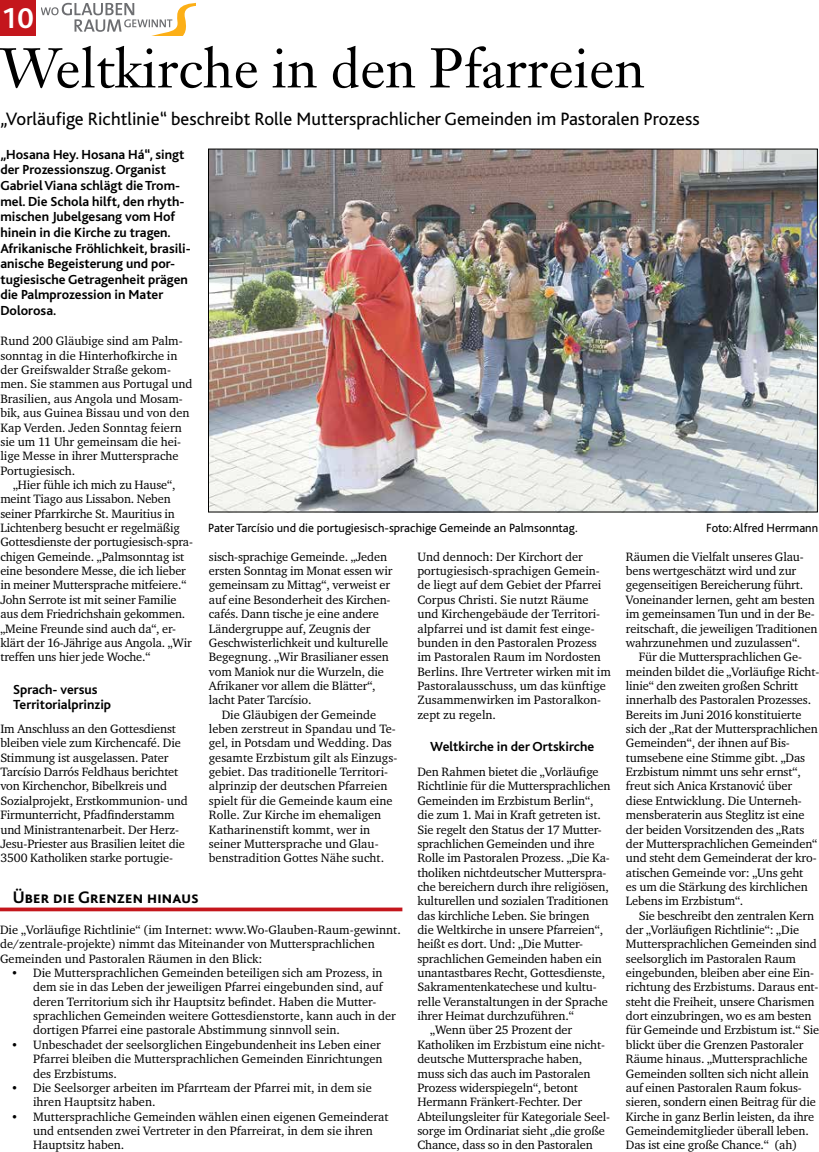
<style>
.page{position:relative;width:819px;height:1152px;background:#fff}
.page>*{position:absolute;margin:0;border:0;box-sizing:border-box;transform-origin:0 0}
.t1{font:55px "Janson Text LT";color:#000}
.t2{font:700 30px "Bliss";color:#fff}
.t3{font:18.75px "Bliss";color:#000}
.t4{font:700 17.5px "Bliss Caps";letter-spacing:.01em;color:#000}
.t5{font:700 13.75px/15.6px "Bliss";color:#000}
.t6{font:12.5px/14.4px "Charter EF";letter-spacing:-.01em;color:#000}
.t7{font:12.5px "Bliss";color:#000}
.s1{font-family:"Times New Roman";font-size:13.75px}
</style>
<div class="page">
<div style="left:0;top:0;width:35px;height:35px;background:#c4161c"></div>
<svg style="left:41px;top:3px;width:154px;height:32px"></svg>
<svg style="left:0;top:907px;width:402px;height:4px;background:#cc373c"></svg>
<img style="left:210px;top:151px;width:605px;height:359px">
<h2 class="t2" style="left:1px;top:2px;width:34px">10</h2>
<h1 class="t1" style="left:0;top:33px;width:646px">Weltkirche in den Pfarreien</h1>
<h3 class="t3" style="left:0;top:109px;width:701px">„Vorläufige Richtlinie“ beschreibt Rolle Muttersprachlicher Gemeinden im Pastoralen Prozess</h3>
<p class="t5" style="left:0;top:147px;width:192px">„Hosana Hey. Hosana Há“, singt der Prozessionszug. Organist<br>Gabriel Viana schlägt die Trom&shy;mel. Die Schola hilft, den rhyth&shy;mischen Jubelgesang vom Hof hinein in die Kirche zu tragen.<br>Afrikanische Fröhlichkeit, brasili&shy;anische Begeisterung und por&shy;tugiesische Getragenheit prägen die Palmprozession in Mater<br>Dolorosa.</p>
<p class="t6" style="left:0;top:334px;width:194px">Rund 200 Gläubige sind am Palm&shy;sonntag in die Hinterhofkirche in der Greifswalder Straße gekom&shy;men. Sie stammen aus Portugal und<br>Brasilien, aus Angola und Mosam&shy;bik, aus Guinea Bissau und von den<br>Kap Verden. Jeden Sonntag feiern sie um 11 Uhr gemeinsam die hei&shy;lige Messe in ihrer Muttersprache<br>Portugiesisch.</p>
<p class="t6" style="left:0;top:477px;width:194px;text-indent:13px">„Hier fühle ich mich zu Hause“, meint Tiago aus Lissabon. Neben seiner Pfarrkirche St. Mauritius in Lichtenberg besucht er regelmäßig Gottesdienste der portugiesisch-spra&shy;chigen Gemeinde. „Palmsonntag ist eine besondere Messe, die ich lieber in meiner Muttersprache mitfeiere.“ John Serrote ist mit seiner Familie aus dem Friedrichshain gekommen. „Meine Freunde sind auch da“, er&shy;klärt der 16-Jährige aus Angola. „Wir treffen uns hier jede Woche.“</p>
<p class="t5" style="left:13px;top:681px;width:99px">Sprach- versus<br>Territorialprinzip</p>
<p class="t6" style="left:0;top:721px;width:189px">Im Anschluss an den Gottesdienst bleiben viele zum Kirchencafé. Die Stimmung ist ausgelassen. Pater Tarcísio Darrós Feldhaus berichtet von Kirchenchor, Bibelkreis und Sozialprojekt, Erstkommunion- und Firmunterricht, Pfadfinderstamm und Ministrantenarbeit. Der Herz-Jesu-Priester aus Brasilien leitet die 3500 Katholiken starke portugie-</p>
<p class="t7" style="left:208px;top:521px;width:371px">Pater Tarcísio und die portugiesisch-sprachige Gemeinde an Palmsonntag.</p>
<p class="t7" style="left:706px;top:521px;width:113px">Foto: Alfred Herrmann</p>
<p class="t6" style="left:626px;top:549px;width:193px">Räumen die Vielfalt unseres Glau&shy;bens wertgeschätzt wird und zur gegenseitigen Bereicherung führt.<br>Voneinander lernen, geht am besten im gemeinsamen Tun und in der Be&shy;reitschaft, die jeweiligen Traditionen wahrzunehmen und zuzulassen“.</p>
<p class="t6" style="left:626px;top:649px;width:195px;text-indent:13px">Für die Muttersprachlichen Ge&shy;meinden bildet die „Vorläufige Richt&shy;linie“ den zweiten großen Schritt innerhalb des Pastoralen Prozesses.<br>Bereits im Juni 2016 konstituierte sich der „Rat der Muttersprachlichen Gemeinden“, der ihnen auf Bis&shy;tumsebene eine Stimme gibt. „Das Erzbistum nimmt uns sehr ernst“, freut sich Anica Krstanovi<span class="s1">ć</span> über diese Entwicklung. Die Unterneh&shy;mensberaterin aus Steglitz ist eine der beiden Vorsitzenden des „Rats der Muttersprachlichen Gemeinden“ und steht dem Gemeinderat der kro&shy;atischen Gemeinde vor: „Uns geht<br>es um die Stärkung des kirchlichen Lebens im Erzbistum“.</p>
<p class="t6" style="left:626px;top:908px;width:195px;text-indent:13px">Sie beschreibt den zentralen Kern der „Vorläufigen Richtlinie“: „Die Muttersprachlichen Gemeinden sind seelsorglich im Pastoralen Raum eingebunden, bleiben aber eine Ein&shy;richtung des Erzbistums. Daraus ent&shy;steht die Freiheit, unsere Charismen dort einzubringen, wo es am besten für Gemeinde und Erzbistum ist.“ Sie blickt über die Grenzen Pastoraler Räume hinaus. „Muttersprachliche Gemeinden sollten sich nicht allein auf einen Pastoralen Raum fokus&shy;sieren, sondern einen Beitrag für die Kirche in ganz Berlin leisten, da ihre Gemeindemitglieder überall leben.<br>Das ist eine große Chance.“ (ah)</p>
<p class="t6" style="left:417px;top:549px;width:195px">Und dennoch: Der Kirchort der portugiesisch-sprachigen Gemein&shy;de liegt auf dem Gebiet der Pfarrei<br>Corpus Christi. Sie nutzt Räume und Kirchengebäude der Territori&shy;alpfarrei und ist damit fest einge&shy;bunden in den Pastoralen Prozess im Pastoralen Raum im Nordosten<br>Berlins. Ihre Vertreter wirken mit im<br>Pastoralausschuss, um das künftige<br>Zusammenwirken im Pastoralkon&shy;zept zu regeln.</p>
<p class="t5" style="left:430px;top:739px;width:166px">Weltkirche in der Ortskirche</p>
<p class="t6" style="left:417px;top:764px;width:183px">Den Rahmen bietet die „Vorläufige</p>
<p class="t6" style="left:417px;top:779px;width:194px">Richtlinie für die Muttersprachlichen</p>
<p class="t6" style="left:417px;top:793px;width:177px">Gemeinden im Erzbistum Berlin“,</p>
<p class="t6" style="left:417px;top:807px;width:185px">die zum 1. Mai in Kraft getreten ist.</p>
<p class="t6" style="left:417px;top:822px;width:186px">Sie regelt den Status der 17 Mutter-</p>
<p class="t6" style="left:417px;top:836px;width:179px">sprachlichen Gemeinden und ihre</p>
<p class="t6" style="left:417px;top:850px;width:194px">Rolle im Pastoralen Prozess. „Die Ka-</p>
<p class="t6" style="left:417px;top:865px;width:191px">tholiken nichtdeutscher Mutterspra-</p>
<p class="t6" style="left:417px;top:879px;width:193px">che bereichern durch ihre religiösen,</p>
<p class="t6" style="left:417px;top:893px;width:192px">kulturellen und sozialen Traditionen</p>
<p class="t6" style="left:417px;top:908px;width:173px">das kirchliche Leben. Sie bringen</p>
<p class="t6" style="left:417px;top:922px;width:187px">die Weltkirche in unsere Pfarreien“,</p>
<p class="t6" style="left:417px;top:936px;width:167px">heißt es dort. Und: „Die Mutter-</p>
<p class="t6" style="left:417px;top:951px;width:186px">sprachlichen Gemeinden haben ein</p>
<p class="t6" style="left:417px;top:965px;width:189px">unantastbares Recht, Gottesdienste,</p>
<p class="t6" style="left:417px;top:979px;width:181px">Sakramentenkatechese und kultu-</p>
<p class="t6" style="left:417px;top:994px;width:192px">relle Veranstaltungen in der Sprache</p>
<p class="t6" style="left:417px;top:1008px;width:158px">ihrer Heimat durchzuführen.“</p>
<p class="t6" style="left:430px;top:1022px;width:144px">„Wenn über 25 Prozent der</p>
<p class="t6" style="left:417px;top:1037px;width:189px">Katholiken im Erzbistum eine nicht-</p>
<p class="t6" style="left:417px;top:1051px;width:166px">deutsche Muttersprache haben,</p>
<p class="t6" style="left:417px;top:1066px;width:175px">muss sich das auch im Pastoralen</p>
<p class="t6" style="left:417px;top:1080px;width:162px">Prozess widerspiegeln“, betont</p>
<p class="t6" style="left:417px;top:1094px;width:166px">Hermann Fränkert-Fechter. Der</p>
<p class="t6" style="left:417px;top:1109px;width:194px">Abteilungsleiter für Kategoriale Seel-</p>
<p class="t6" style="left:417px;top:1123px;width:189px">sorge im Ordinariat sieht „die große</p>
<p class="t6" style="left:417px;top:1137px;width:177px">Chance, dass so in den Pastoralen</p>
<p class="t6" style="left:209px;top:549px;width:185px">sisch-sprachige Gemeinde. „Jeden ersten Sonntag im Monat essen wir gemeinsam zu Mittag“, verweist er auf eine Besonderheit des Kirchen&shy;cafés. Dann tische je eine andere<br>Ländergruppe auf, Zeugnis der<br>Geschwisterlichkeit und kulturelle<br>Begegnung. „Wir Brasilianer essen vom Maniok nur die Wurzeln, die<br>Afrikaner vor allem die Blätter“, lacht Pater Tarcísio.</p>
<p class="t6" style="left:209px;top:707px;width:190px;text-indent:13px">Die Gläubigen der Gemeinde leben zerstreut in Spandau und Te&shy;gel, in Potsdam und Wedding. Das gesamte Erzbistum gilt als Einzugs&shy;gebiet. Das traditionelle Territori&shy;alprinzip der deutschen Pfarreien spielt für die Gemeinde kaum eine Rolle. Zur Kirche im ehemaligen Katharinenstift kommt, wer in seiner Muttersprache und Glau&shy;benstradition Gottes Nähe sucht.</p>
<h3 class="t4" style="left:13px;top:888px;width:187px">Über die Grenzen hinaus</h3>
<p class="t6" style="left:0;top:922px;width:402px">Die „Vorläufige Richtlinie“ (im Internet: www.Wo-Glauben-Raum-gewinnt. de/zentrale-projekte) nimmt das Miteinander von Muttersprachlichen<br>Gemeinden und Pastoralen Räumen in den Blick:</p>
<p class="t6" style="left:33px;top:965px;width:364px;text-indent:-22px">• Die Muttersprachlichen Gemeinden beteiligen sich am Prozess, in dem sie in das Leben der jeweiligen Pfarrei eingebunden sind, auf deren Territorium sich ihr Hauptsitz befindet. Haben die Mutter&shy;sprachlichen Gemeinden weitere Gottesdienstorte, kann auch in der dortigen Pfarrei eine pastorale Abstimmung sinnvoll sein.</p>
<p class="t6" style="left:33px;top:1037px;width:351px;text-indent:-22px">• Unbeschadet der seelsorglichen Eingebundenheit ins Leben einer<br>Pfarrei bleiben die Muttersprachlichen Gemeinden Einrichtungen des Erzbistums.</p>
<p class="t6" style="left:33px;top:1080px;width:340px;text-indent:-22px">• Die Seelsorger arbeiten im Pfarrteam der Pfarrei mit, in dem sie ihren Hauptsitz haben.</p>
<p class="t6" style="left:33px;top:1109px;width:357px;text-indent:-22px">• Muttersprachliche Gemeinden wählen einen eigenen Gemeinderat und entsenden zwei Vertreter in den Pfarreirat, in dem sie ihren<br>Hauptsitz haben.</p>
</div>
